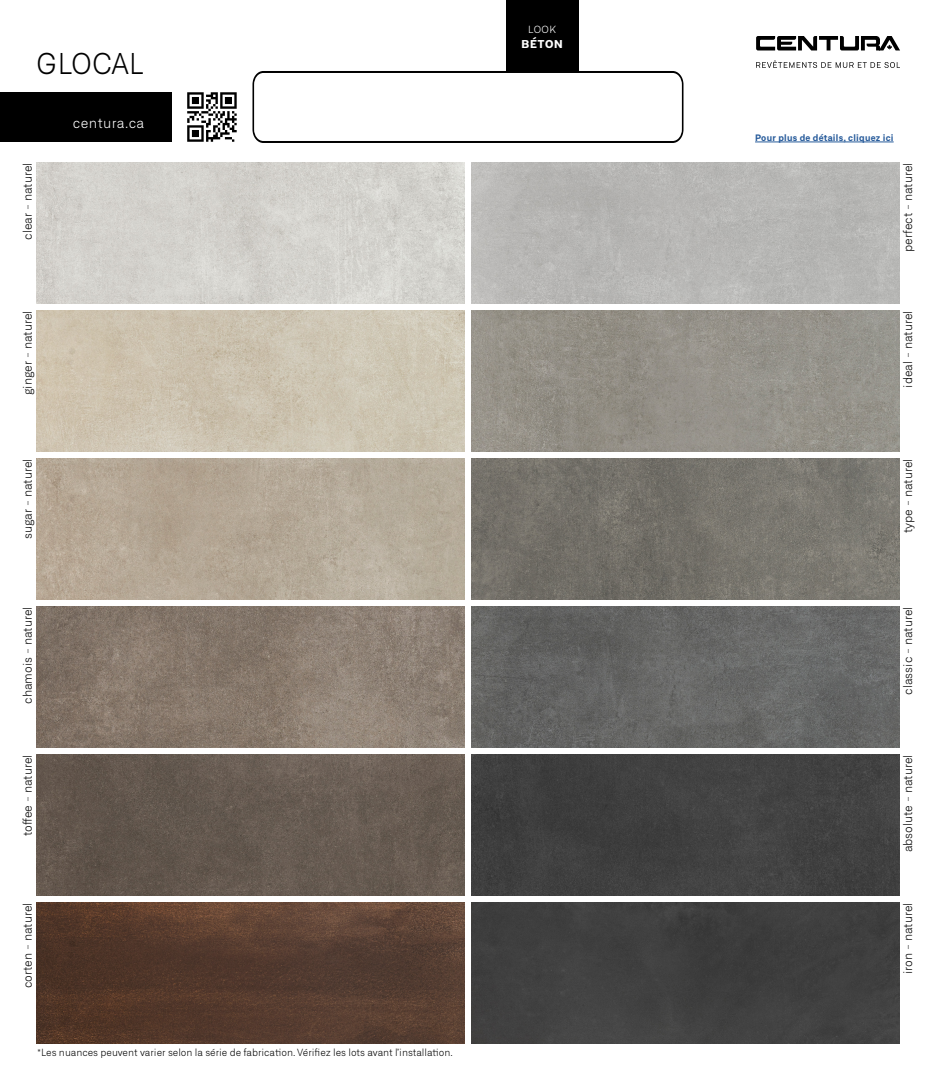
<style>
.page{position:relative;width:936px;height:1080px;background:#fff}
.page>*{position:absolute;margin:0;border:0;box-sizing:border-box;transform-origin:0 0}
.t1{font:300 29px "Neufile Grotesk";color:#000}
.t2{font:300 14px "Neufile Grotesk";letter-spacing:.03em;color:#fff}
.t3{font:300 12px "Neufile Grotesk";color:#000}
.t4{font:800 expanded 11px "Neufile Grotesk";letter-spacing:.07em;color:#fff}
.t5{font:300 10px "Neufile Grotesk";color:#000}
.t6{font:300 expanded 10px "Neufile Grotesk";color:#fff}
.t7{font:700 9px "Neufile Grotesk";letter-spacing:.03em;color:#275b9b}
</style>
<div class="page">
<hr style="left:755px;top:142px;width:139px;height:1px;background:#275b9b">
<svg style="left:187px;top:92px;width:50px;height:50px"></svg>
<div style="left:506px;top:0;width:72px;height:72px;background:#000"></div>
<svg style="left:756px;top:60px;width:144px;height:8px"></svg>
<svg style="left:756px;top:36px;width:144px;height:14px"></svg>
<div style="left:0;top:92px;width:171px;height:50px;background:#000"></div>
<img style="left:471px;top:162px;width:429px;height:142px">
<img style="left:36px;top:162px;width:429px;height:142px">
<img style="left:471px;top:607px;width:429px;height:141px">
<img style="left:36px;top:755px;width:429px;height:141px">
<img style="left:471px;top:311px;width:429px;height:141px">
<img style="left:36px;top:459px;width:429px;height:141px">
<div style="left:471px;top:755px;width:429px;height:141px;background:#404040"></div>
<img style="left:36px;top:311px;width:429px;height:141px">
<img style="left:471px;top:459px;width:429px;height:141px">
<img style="left:36px;top:607px;width:429px;height:141px">
<img style="left:36px;top:903px;width:429px;height:141px">
<div style="left:471px;top:903px;width:429px;height:141px;background:#404040"></div>
<svg style="left:252px;top:71px;width:432px;height:72px"></svg>
<h1 class="t1" style="left:36px;top:46px;width:109px">GLOCAL</h1>
<p class="t3" style="left:20px;top:240px;width:79px;rotate:-90deg">clear - naturel</p>
<p class="t3" style="left:20px;top:395px;width:86px;rotate:-90deg">ginger - naturel</p>
<p class="t3" style="left:20px;top:539px;width:82px;rotate:-90deg">sugar - naturel</p>
<p class="t3" style="left:20px;top:704px;width:99px;rotate:-90deg">chamois - naturel</p>
<p class="t3" style="left:20px;top:836px;width:83px;rotate:-90deg">toffee - naturel</p>
<p class="t2" style="left:73px;top:114px;width:73px">centura.ca</p>
<p class="t6" style="left:528px;top:23px;width:30px">LOOK</p>
<p class="t4" style="left:522px;top:36px;width:43px">BÉTON</p>
<p class="t7" style="left:755px;top:132px;width:140px">Pour plus de détails, cliquez ici</p>
<p class="t3" style="left:901px;top:252px;width:91px;rotate:-90deg">perfect - naturel</p>
<p class="t3" style="left:901px;top:388px;width:79px;rotate:-90deg">ideal - naturel</p>
<p class="t3" style="left:901px;top:533px;width:76px;rotate:-90deg">type - naturel</p>
<p class="t3" style="left:901px;top:695px;width:90px;rotate:-90deg">classic - naturel</p>
<p class="t3" style="left:901px;top:852px;width:99px;rotate:-90deg">absolute - naturel</p>
<p class="t3" style="left:20px;top:988px;width:87px;rotate:-90deg">corten - naturel</p>
<p class="t3" style="left:901px;top:974px;width:73px;rotate:-90deg">iron - naturel</p>
<p class="t5" style="left:37px;top:1047px;width:417px">*Les nuances peuvent varier selon la série de fabrication. Vérifiez les lots avant l’installation.</p>
</div>
